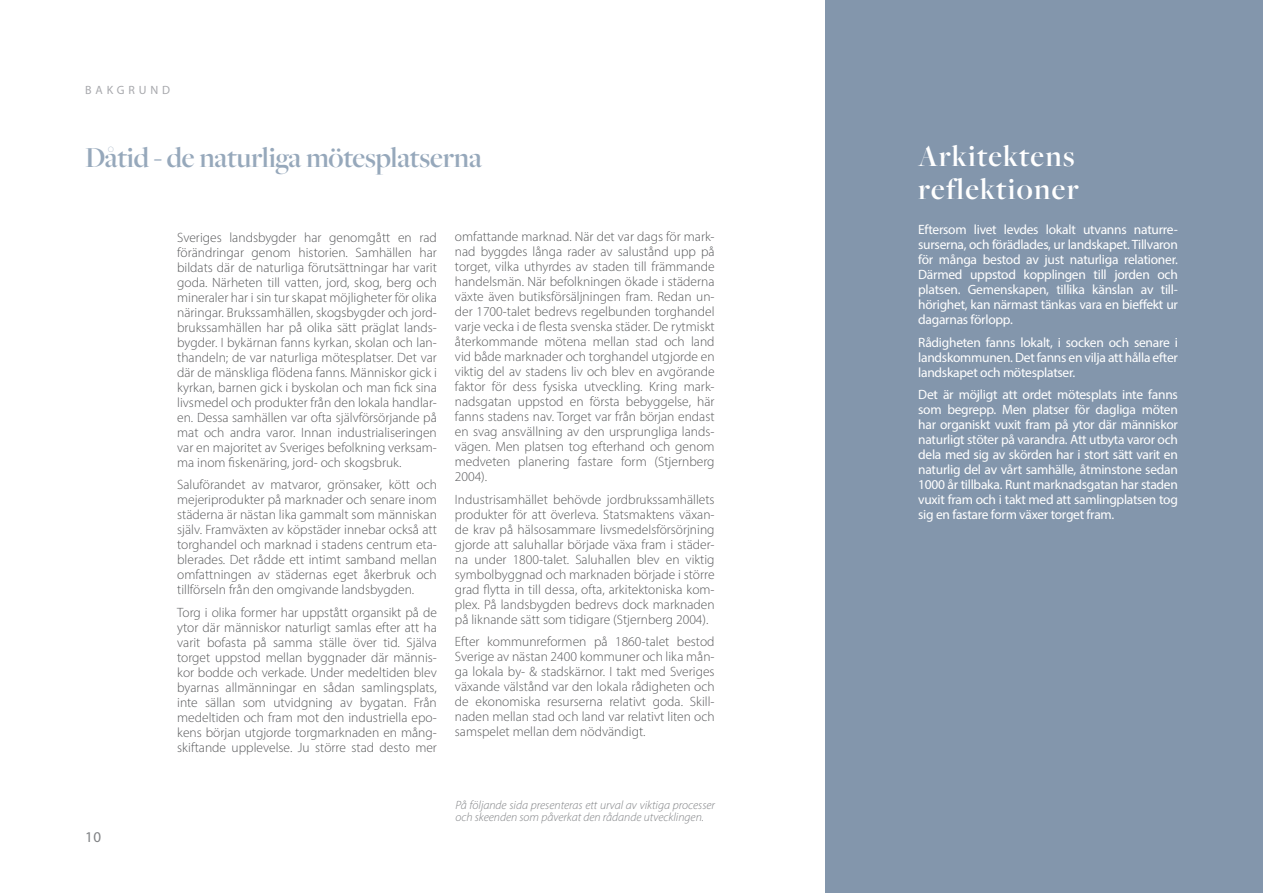
<style>
.page{position:relative;width:1263px;height:893px;background:#fff}
.page>*{position:absolute;margin:0;border:0;box-sizing:border-box;transform-origin:0 0}
.Sitat{font:600 31.5px/33px "Freight Big Pro";letter-spacing:.035em;color:#fff}
.Bröd{font:600 30px "Freight Big Pro";letter-spacing:-.01em;color:#96a8bb}
.t1{font:15px "Myriad Pro";color:#808285}
.Bröd-2{font:300 13.5px/15px "Myriad Pro";color:#57585a;text-align:justify}
.Bröd_vit{font:13.5px/15px "Myriad Pro";letter-spacing:-.02em;color:#fff;text-align:justify}
.bildtext{font:italic 300 12px/12px "Myriad Pro";color:#808285}
.t2{font:12px "Myriad Pro";letter-spacing:.32em;color:#a8a9ad}
</style>
<div class="page">
<div style="left:826px;top:0;width:437px;height:893px;background:#8396ac"></div>
<p class="t2" style="left:85px;top:83px;width:86px">BAKGRUND</p>
<p class="Bröd" style="left:85px;top:137px;width:398px">Dåtid - de naturliga mötesplatserna</p>
<p class="t1" style="left:85px;top:828px;width:18px">10</p>
<p class="Bröd-2" style="left:177px;top:229px;width:261px">Sveriges landsbygder har genomgått en rad förändringar genom historien. Samhällen har bildats där de naturliga förutsättningar har varit goda. Närheten till vatten, jord, skog, berg och mineraler har i sin tur skapat möjligheter för olika näringar. Brukssamhällen, skogsbygder och jord&shy;brukssamhällen har på olika sätt präglat lands&shy;bygder. I bykärnan fanns kyrkan, skolan och lan&shy;thandeln; de var naturliga mötesplatser. Det var där de mänskliga flödena fanns. Människor gick i kyrkan, barnen gick i byskolan och man fick sina livsmedel och produkter från den lokala handlar&shy;en. Dessa samhällen var ofta självförsörjande på mat och andra varor. Innan industrialiseringen var en majoritet av Sveriges befolkning verksam&shy;ma inom fiskenäring, jord- och skogsbruk.</p>
<p class="Bröd-2" style="left:177px;top:477px;width:261px">Saluförandet av matvaror, grönsaker, kött och mejeriprodukter på marknader och senare inom städerna är nästan lika gammalt som människan själv. Framväxten av köpstäder innebar också att torghandel och marknad i stadens centrum eta&shy;blerades. Det rådde ett intimt samband mellan omfattningen av städernas eget åkerbruk och tillförseln från den omgivande landsbygden.</p>
<p class="Bröd-2" style="left:177px;top:604px;width:261px">Torg i olika former har uppstått organsikt på de ytor där människor naturligt samlas efter att ha varit bofasta på samma ställe över tid. Själva torget uppstod mellan byggnader där männis&shy;kor bodde och verkade. Under medeltiden blev byarnas allmänningar en sådan samlingsplats, inte sällan som utvidgning av bygatan. Från medeltiden och fram mot den industriella epo&shy;kens början utgjorde torgmarknaden en mång&shy;skiftande upplevelse. Ju större stad desto mer</p>
<p class="Bröd-2" style="left:455px;top:229px;width:261px">omfattande marknad. När det var dags för mark&shy;nad byggdes långa rader av salustånd upp på torget, vilka uthyrdes av staden till främmande handelsmän. När befolkningen ökade i städerna växte även butiksförsäljningen fram. Redan un&shy;der 1700-talet bedrevs regelbunden torghandel varje vecka i de flesta svenska städer. De rytmiskt återkommande mötena mellan stad och land vid både marknader och torghandel utgjorde en viktig del av stadens liv och blev en avgörande faktor för dess fysiska utveckling. Kring mark&shy;nadsgatan uppstod en första bebyggelse, här fanns stadens nav. Torget var från början endast en svag ansvällning av den ursprungliga lands&shy;vägen. Men platsen tog efterhand och genom medveten planering fastare form (Stjernberg 2004).</p>
<p class="Bröd-2" style="left:455px;top:492px;width:261px">Industrisamhället behövde jordbrukssamhällets produkter för att överleva. Statsmaktens växan&shy;de krav på hälsosammare livsmedelsförsörjning gjorde att saluhallar började växa fram i städer&shy;na under 1800-talet. Saluhallen blev en viktig symbolbyggnad och marknaden började i större grad flytta in till dessa, ofta, arkitektoniska kom&shy;plex. På landsbygden bedrevs dock marknaden på liknande sätt som tidigare (Stjernberg 2004).</p>
<p class="Bröd-2" style="left:455px;top:634px;width:261px">Efter kommunreformen på 1860-talet bestod Sverige av nästan 2400 kommuner och lika mån&shy;ga lokala by- &amp; stadskärnor. I takt med Sveriges växande välstånd var den lokala rådigheten och de ekonomiska resurserna relativt goda. Skill&shy;naden mellan stad och land var relativt liten och samspelet mellan dem nödvändigt.</p>
<p class="bildtext" style="left:455px;top:798px;width:261px">På följande sida presenteras ett urval av viktiga processer och skeenden som påverkat den rådande utvecklingen.</p>
<p class="Sitat" style="left:918px;top:138px;width:162px">Arkitektens reflektioner</p>
<p class="Bröd_vit" style="left:918px;top:222px;width:261px">Eftersom livet levdes lokalt utvanns naturre&shy;surserna, och förädlades, ur landskapet. Tillvaron för många bestod av just naturliga relationer.<br>Därmed uppstod kopplingen till jorden och platsen. Gemenskapen, tillika känslan av till&shy;hörighet, kan närmast tänkas vara en bieffekt ur dagarnas förlopp.</p>
<p class="Bröd_vit" style="left:918px;top:334px;width:261px">Rådigheten fanns lokalt, i socken och senare i landskommunen. Det fanns en vilja att hålla efter landskapet och mötesplatser.</p>
<p class="Bröd_vit" style="left:918px;top:387px;width:261px">Det är möjligt att ordet mötesplats inte fanns som begrepp. Men platser för dagliga möten har organiskt vuxit fram på ytor där människor naturligt stöter på varandra. Att utbyta varor och dela med sig av skörden har i stort sätt varit en naturlig del av vårt samhälle, åtminstone sedan 1000 år tillbaka. Runt marknadsgatan har staden vuxit fram och i takt med att samlingplatsen tog sig en fastare form växer torget fram.</p>
</div>
